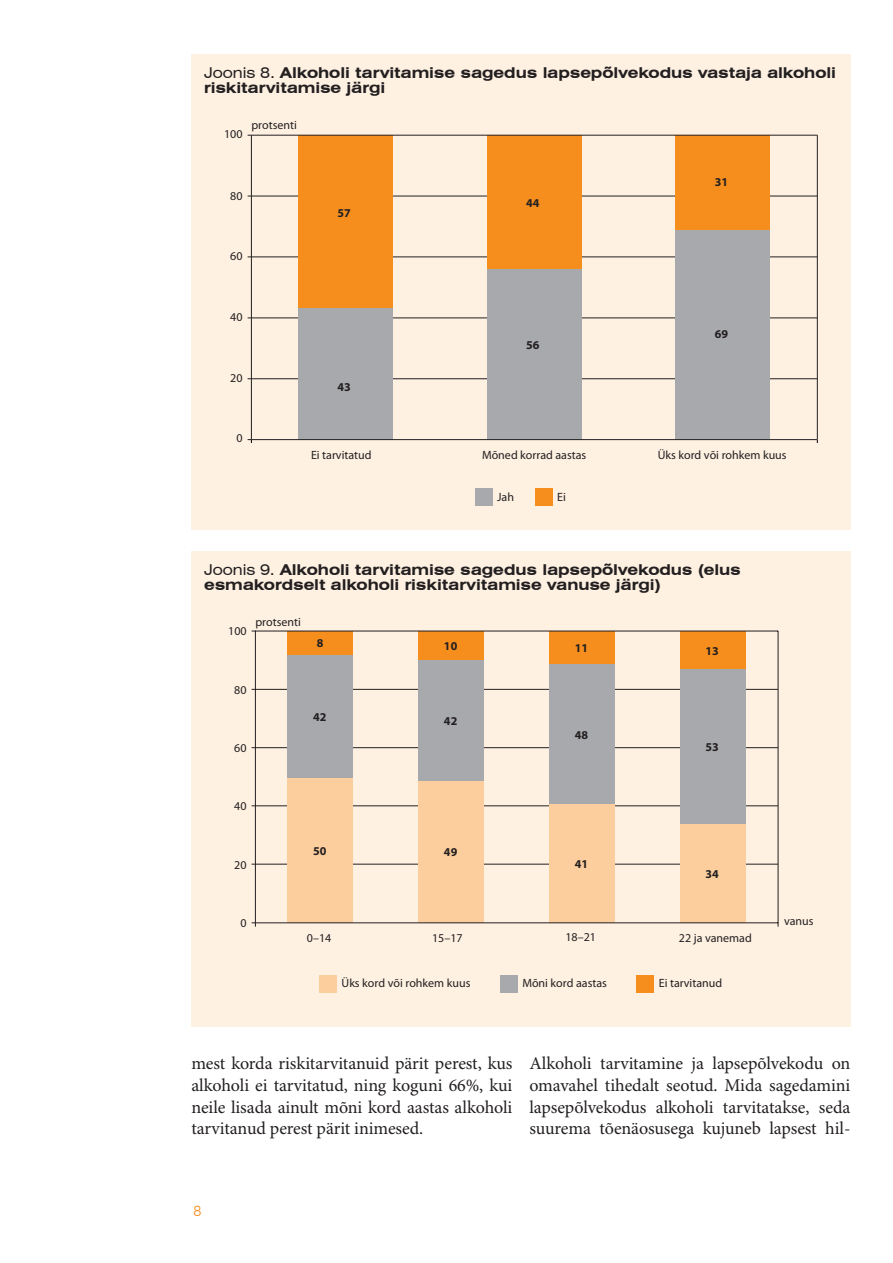
<style>
.page{position:relative;width:893px;height:1263px;background:#fff}
.page>*{position:absolute;margin:0;border:0;box-sizing:border-box;transform-origin:0 0}
.leib{font:18px/21.6px "Minion Pro";letter-spacing:-.005em;color:#231f20;text-align:justify}
.Joonise_pealkiri{font:700 expanded 15px "Swiss 721 BT";letter-spacing:-.005em;color:#231f20}
.t1{font:300 15px "Swiss 721 BT";color:#f68e1e}
.t2{font:12px "Myriad Pro";color:#231f20}
.t3{font:700 12px "Myriad Pro";letter-spacing:.005em;color:#231f20}
.s1{font-weight:400}
</style>
<div class="page">
<div style="left:191px;top:54px;width:659px;height:475px;background:#fef1e2"></div>
<div style="left:476px;top:489px;width:17px;height:17px;background:#a8a9ad"></div>
<div style="left:535px;top:489px;width:17px;height:17px;background:#f68e1e"></div>
<hr style="left:251px;top:196px;width:566px;height:1px;background:#231f20">
<hr style="left:251px;top:257px;width:566px;height:1px;background:#231f20">
<hr style="left:251px;top:318px;width:566px;height:1px;background:#231f20">
<hr style="left:251px;top:378px;width:566px;height:1px;background:#231f20">
<div style="left:298px;top:308px;width:95px;height:132px;background:#a8a9ad"></div>
<div style="left:487px;top:269px;width:94px;height:171px;background:#a8a9ad"></div>
<div style="left:298px;top:135px;width:95px;height:173px;background:#f68e1e"></div>
<div style="left:487px;top:135px;width:94px;height:134px;background:#f68e1e"></div>
<div style="left:676px;top:135px;width:94px;height:95px;background:#f68e1e"></div>
<div style="left:676px;top:230px;width:94px;height:210px;background:#a8a9ad"></div>
<hr style="left:251px;top:135px;width:1px;height:304px;background:#231f20">
<hr style="left:817px;top:135px;width:1px;height:304px;background:#231f20">
<hr style="left:251px;top:439px;width:566px;height:1px;background:#231f20">
<hr style="left:251px;top:135px;width:566px;height:1px;background:#231f20">
<div style="left:191px;top:551px;width:659px;height:475px;background:#fef1e2"></div>
<hr style="left:255px;top:864px;width:523px;height:1px;background:#231f20">
<hr style="left:255px;top:805px;width:523px;height:1px;background:#231f20">
<hr style="left:255px;top:747px;width:523px;height:1px;background:#231f20">
<hr style="left:255px;top:689px;width:523px;height:1px;background:#231f20">
<div style="left:288px;top:778px;width:65px;height:145px;background:#fdce9d"></div>
<div style="left:419px;top:781px;width:65px;height:142px;background:#fdce9d"></div>
<div style="left:549px;top:804px;width:66px;height:119px;background:#fdce9d"></div>
<div style="left:680px;top:823px;width:65px;height:100px;background:#fdce9d"></div>
<div style="left:288px;top:654px;width:65px;height:124px;background:#a8a9ad"></div>
<div style="left:419px;top:659px;width:65px;height:122px;background:#a8a9ad"></div>
<div style="left:549px;top:664px;width:66px;height:140px;background:#a8a9ad"></div>
<div style="left:680px;top:669px;width:65px;height:154px;background:#a8a9ad"></div>
<div style="left:288px;top:631px;width:65px;height:23px;background:#f68e1e"></div>
<div style="left:419px;top:631px;width:65px;height:28px;background:#f68e1e"></div>
<div style="left:549px;top:631px;width:66px;height:33px;background:#f68e1e"></div>
<div style="left:680px;top:631px;width:65px;height:38px;background:#f68e1e"></div>
<hr style="left:255px;top:631px;width:1px;height:292px;background:#231f20">
<hr style="left:778px;top:631px;width:1px;height:292px;background:#231f20">
<hr style="left:255px;top:922px;width:523px;height:1px;background:#231f20">
<hr style="left:255px;top:631px;width:523px;height:1px;background:#231f20">
<svg style="left:252px;top:922px;width:4px;height:5px"></svg>
<div style="left:320px;top:975px;width:17px;height:17px;background:#fdce9d"></div>
<div style="left:500px;top:975px;width:17px;height:17px;background:#a8a9ad"></div>
<div style="left:637px;top:975px;width:17px;height:17px;background:#f68e1e"></div>
<p class="Joonise_pealkiri" style="left:204px;top:64px;width:633px"><span class="s1">Joonis 8.</span> Alkoholi tarvitamise sagedus lapsepõlvekodus vastaja alkoholi</p>
<p class="Joonise_pealkiri" style="left:204px;top:79px;width:183px">riskitarvitamise järgi</p>
<p class="t2" style="left:224px;top:128px;width:20px">100</p>
<p class="t2" style="left:251px;top:118px;width:47px">protsenti</p>
<p class="t2" style="left:230px;top:190px;width:14px">80</p>
<p class="t2" style="left:230px;top:250px;width:14px">60</p>
<p class="t3" style="left:338px;top:206px;width:15px">57</p>
<p class="t3" style="left:526px;top:196px;width:15px">44</p>
<p class="t3" style="left:715px;top:176px;width:15px">31</p>
<p class="t2" style="left:230px;top:311px;width:14px">40</p>
<p class="t2" style="left:230px;top:371px;width:14px">20</p>
<p class="t2" style="left:236px;top:432px;width:8px">0</p>
<p class="t3" style="left:338px;top:380px;width:15px">43</p>
<p class="t3" style="left:526px;top:338px;width:15px">56</p>
<p class="t3" style="left:715px;top:328px;width:15px">69</p>
<p class="t2" style="left:311px;top:449px;width:62px">Ei tarvitatud</p>
<p class="t2" style="left:482px;top:449px;width:106px">Mõned korrad aastas</p>
<p class="t2" style="left:658px;top:449px;width:130px">Üks kord või rohkem kuus</p>
<p class="t2" style="left:497px;top:490px;width:18px">Jah</p>
<p class="t2" style="left:557px;top:490px;width:10px">Ei</p>
<p class="Joonise_pealkiri" style="left:204px;top:561px;width:538px"><span class="s1">Joonis 9.</span> Alkoholi tarvitamise sagedus lapsepõlvekodus (elus</p>
<p class="Joonise_pealkiri" style="left:204px;top:576px;width:458px">esmakordselt alkoholi riskitarvitamise vanuse järgi)</p>
<p class="t2" style="left:228px;top:625px;width:20px">100</p>
<p class="t2" style="left:255px;top:615px;width:47px">protsenti</p>
<p class="t2" style="left:234px;top:683px;width:14px">80</p>
<p class="t2" style="left:234px;top:741px;width:14px">60</p>
<p class="t3" style="left:317px;top:637px;width:8px">8</p>
<p class="t3" style="left:444px;top:639px;width:15px">10</p>
<p class="t3" style="left:575px;top:641px;width:15px">11</p>
<p class="t3" style="left:705px;top:644px;width:15px">13</p>
<p class="t3" style="left:313px;top:710px;width:15px">42</p>
<p class="t3" style="left:444px;top:714px;width:15px">42</p>
<p class="t3" style="left:575px;top:728px;width:15px">48</p>
<p class="t3" style="left:705px;top:740px;width:15px">53</p>
<p class="t2" style="left:234px;top:800px;width:14px">40</p>
<p class="t2" style="left:234px;top:858px;width:14px">20</p>
<p class="t2" style="left:240px;top:916px;width:8px">0</p>
<p class="t3" style="left:313px;top:844px;width:15px">50</p>
<p class="t3" style="left:444px;top:845px;width:15px">49</p>
<p class="t3" style="left:575px;top:857px;width:15px">41</p>
<p class="t3" style="left:705px;top:867px;width:15px">34</p>
<p class="t2" style="left:307px;top:932px;width:26px">0–14</p>
<p class="t2" style="left:432px;top:932px;width:32px">15–17</p>
<p class="t2" style="left:565px;top:931px;width:32px">18–21</p>
<p class="t2" style="left:679px;top:932px;width:74px">22 ja vanemad</p>
<p class="t2" style="left:342px;top:977px;width:130px">Üks kord või rohkem kuus</p>
<p class="t2" style="left:522px;top:977px;width:86px">Mõni kord aastas</p>
<p class="t2" style="left:659px;top:977px;width:65px">Ei tarvitanud</p>
<p class="t2" style="left:784px;top:914px;width:31px">vanus</p>
<p class="leib" style="left:191px;top:1053px;width:323px">mest korda riskitarvitanuid pärit perest, kus alkoholi ei tarvitatud, ning koguni 66%, kui neile lisada ainult mõni kord aastas alkoholi tarvitanud perest pärit inimesed.</p>
<p class="leib" style="left:529px;top:1053px;width:323px">Alkoholi tarvitamine ja lapsepõlvekodu on omavahel tihedalt seotud. Mida sagedamini lapsepõlvekodus alkoholi tarvitatakse, seda suurema tõenäosusega kujuneb lapsest hil-</p>
<p class="t1" style="left:193px;top:1201px;width:9px">8</p>
</div>
